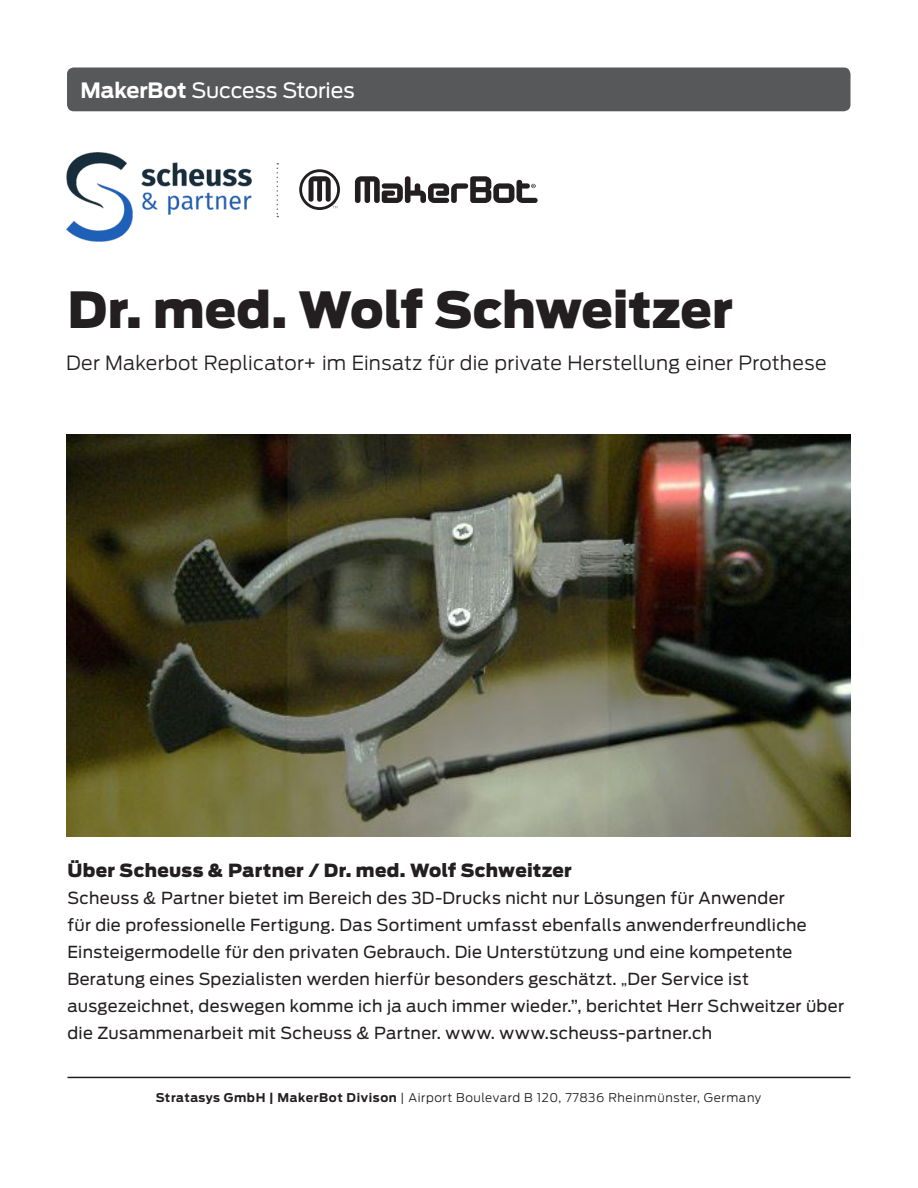
<style>
.page{position:relative;width:918px;height:1188px;background:#fff}
.page>*{position:absolute;margin:0;border:0;box-sizing:border-box;transform-origin:0 0}
.Partner_Name__Title{font:900 49.5px "Antenna";letter-spacing:.005em;color:#231f20}
.t1{font:21px "Antenna";letter-spacing:-.005em;color:#fff}
.Intro_Header__About{font:300 19.5px "Antenna";letter-spacing:.015em;color:#231f20}
.Intro_Header__About-2{font:900 18px "Antenna";letter-spacing:.02em;color:#231f20}
.Intro_Header__About-3{font:16.5px/27px "Antenna";letter-spacing:.02em;color:#231f20}
.t2{font:300 12px "Antenna";letter-spacing:.05em;color:#231f20}
.s1{font-weight:700}
.s2{font-size:13.5px}
</style>
<div class="page">
<hr style="left:68px;top:1077px;width:782px;height:1px;background:#231f20">
<div style="left:67px;top:68px;width:783px;height:43px;background:#57585a;border-radius:7px"></div>
<svg style="left:299px;top:169px;width:41px;height:41px"></svg>
<svg style="left:355px;top:176px;width:183px;height:27px"></svg>
<svg style="left:277px;top:163px;width:1px;height:54px"></svg>
<img style="left:66px;top:153px;width:186px;height:89px">
<img style="left:66px;top:435px;width:784px;height:402px">
<p class="t1" style="left:81px;top:78px;width:276px"><span class="s1">MakerBot</span> Success Stories</p>
<p class="Partner_Name__Title" style="left:68px;top:280px;width:667px">Dr. med. Wolf Schweitzer</p>
<p class="Intro_Header__About" style="left:66px;top:352px;width:762px">Der Makerbot Replicator+ im Einsatz für die private Herstellung einer Prothese</p>
<p class="Intro_Header__About-2" style="left:68px;top:859px;width:506px">Über Scheuss &amp; Partner / Dr. med. Wolf Schweitzer</p>
<p class="Intro_Header__About-3" style="left:68px;top:884px;width:778px">Scheuss &amp; Partner bietet im Bereich des 3D-Drucks nicht nur Lösungen für Anwender<br>für die professionelle Fertigung. Das Sortiment umfasst ebenfalls anwenderfreundliche Einsteigermodelle für den privaten Gebrauch. Die Unterstützung und eine kompetente Beratung eines Spezialisten werden hierfür besonders geschätzt. <span class="s2">„</span>Der Service ist ausgezeichnet, deswegen komme ich ja auch immer wieder.”, berichtet Herr Schweitzer über die Zusammenarbeit mit Scheuss &amp; Partner. www. www.scheuss-partner.ch</p>
<p class="t2" style="left:156px;top:1091px;width:607px"><span class="s1">Stratasys GmbH | MakerBot Divison</span> | Airport Boulevard B 120, 77836 Rheinmünster, Germany</p>
</div>
